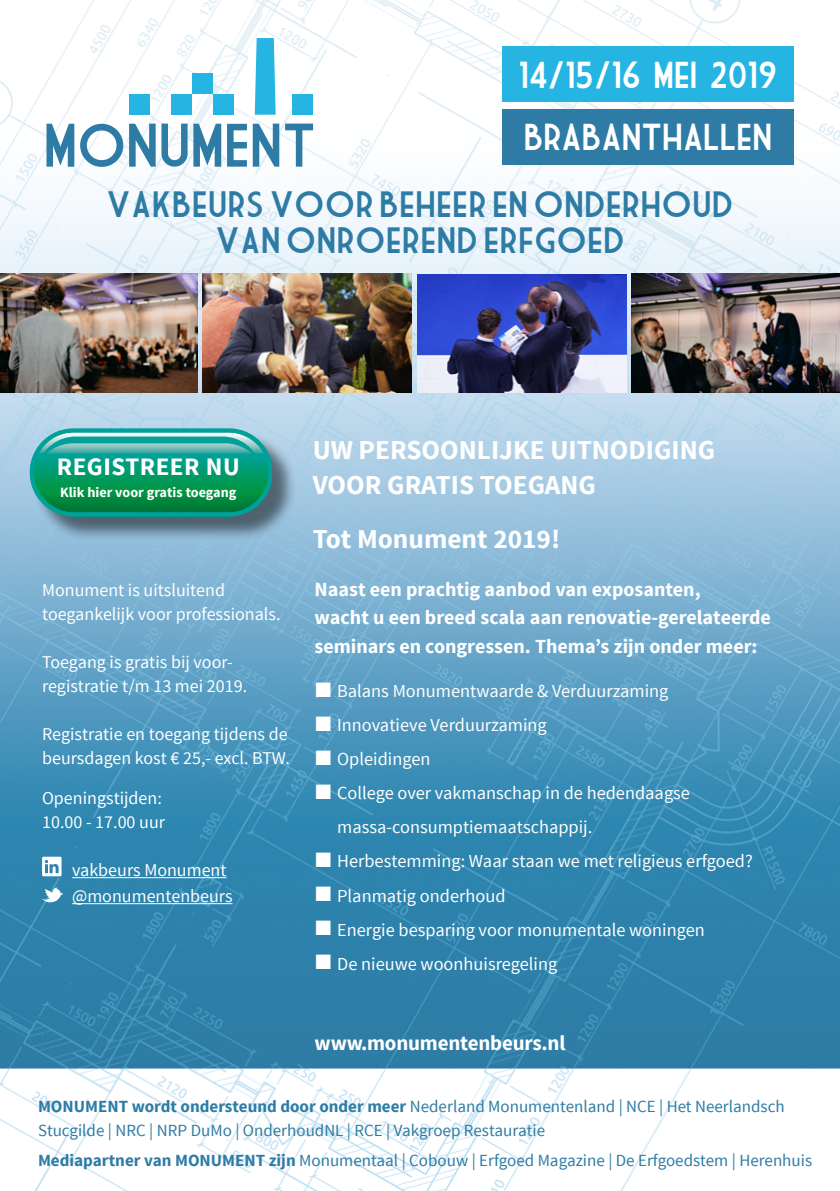
<style>
.page{position:relative;width:840px;height:1191px;background:#fff}
.page>*{position:absolute;margin:0;border:0;box-sizing:border-box;transform-origin:0 0}
.t1{font:36.4px/62.2px "Market Deco";color:#fff}
.t2{font:35.6px/35.6px "Market Deco";letter-spacing:.02em;color:#2e7ca5;text-align:center}
.t3{font:700 27.2px/34.4px "Source Sans Pro";color:#fff}
.t4{font:700 25px "Source Sans Pro";letter-spacing:.02em;color:#fff}
.t5{font:700 21px "Source Sans Pro";letter-spacing:-.01em;color:#fff}
.t6{font:700 20px/28.8px "Source Sans Pro";color:#fff}
.t7{font:18.4px/34px "Source Sans Pro";color:#fff}
.t8{font:18px/24px "Source Sans Pro";color:#fff}
.t9{font:17px/24px "Source Sans Pro";color:#2e7ca5}
.t10{font:700 14.2px "Source Sans Pro";color:#fff}
.s1{font-weight:700}
</style>
<div class="page">
<img style="left:0;top:0;width:839px;height:1191px">
<div style="left:502px;top:46px;width:291px;height:56px;background:#26b5e3"></div>
<div style="left:502px;top:109px;width:291px;height:56px;background:#2e7ca5"></div>
<svg style="left:46px;top:124px;width:28px;height:43px"></svg>
<svg style="left:80px;top:124px;width:43px;height:43px"></svg>
<svg style="left:129px;top:124px;width:26px;height:43px"></svg>
<svg style="left:161px;top:124px;width:26px;height:43px"></svg>
<svg style="left:193px;top:124px;width:28px;height:43px"></svg>
<svg style="left:227px;top:124px;width:52px;height:43px"></svg>
<svg style="left:285px;top:124px;width:28px;height:43px"></svg>
<div style="left:192px;top:73px;width:21px;height:21px;background:#26b5e3"></div>
<svg style="left:255px;top:38px;width:20px;height:77px;background:#32b9e4"></svg>
<div style="left:213px;top:94px;width:21px;height:21px;background:#26b5e3"></div>
<div style="left:171px;top:94px;width:21px;height:21px;background:#26b5e3"></div>
<div style="left:129px;top:94px;width:21px;height:21px;background:#26b5e3"></div>
<div style="left:292px;top:94px;width:21px;height:21px;background:#26b5e3"></div>
<img style="left:0;top:273px;width:197px;height:120px">
<img style="left:417px;top:274px;width:209px;height:119px">
<img style="left:203px;top:273px;width:208px;height:120px">
<img style="left:631px;top:273px;width:208px;height:120px">
<hr style="left:72px;top:877px;width:154px;height:1px;background:#fff">
<hr style="left:72px;top:903px;width:160px;height:1px;background:#fff">
<svg style="left:42px;top:856px;width:19px;height:20px"></svg>
<svg style="left:42px;top:887px;width:21px;height:15px"></svg>
<div style="left:33px;top:431px;width:264px;height:110px;background:#000;opacity:.5"></div>
<svg style="left:30px;top:428px;width:241px;height:88px;background:#1ea07e"></svg>
<svg style="left:316px;top:682px;width:14px;height:14px"></svg>
<svg style="left:316px;top:716px;width:14px;height:14px"></svg>
<svg style="left:316px;top:750px;width:14px;height:14px"></svg>
<svg style="left:316px;top:784px;width:14px;height:14px"></svg>
<svg style="left:316px;top:852px;width:14px;height:14px"></svg>
<svg style="left:316px;top:886px;width:14px;height:14px"></svg>
<svg style="left:316px;top:920px;width:14px;height:14px"></svg>
<svg style="left:316px;top:954px;width:14px;height:14px"></svg>
<h1 class="t1" style="left:518px;top:45px;width:260px">14/15/16 MEI 2019<br>BRABANTHALLEN</h1>
<h2 class="t2" style="left:107px;top:188px;width:627px">VAKBEURSVOOR BEHEER EN ONDERHOUD<br>VAN ONROEREND ERFGOED</h2>
<h3 class="t4" style="left:57px;top:451px;width:184px">REGISTREER NU</h3>
<p class="t10" style="left:60px;top:483px;width:178px">Klik hier voor gratis toegang</p>
<p class="t8" style="left:42px;top:578px;width:240px">Monument is uitsluitend toegankelijk voor professionals.</p>
<p class="t8" style="left:42px;top:650px;width:206px">Toegang is gratis bij voor&shy;registratie t/m 13 mei 2019.</p>
<p class="t8" style="left:42px;top:722px;width:249px">Registratie en toegang tijdens de beursdagen kost € 25,- excl. BTW.</p>
<p class="t8" style="left:42px;top:786px;width:124px">Openingstijden:<br>10.00 - 17.00 uur</p>
<p class="t8" style="left:72px;top:857px;width:162px;line-height:26px">vakbeurs Monument @monumentenbeurs</p>
<h3 class="t3" style="left:312px;top:434px;width:404px">UW PERSOONLIJKE UITNODIGING<br>VOOR GRATIS TOEGANG</h3>
<h3 class="t3" style="left:312px;top:523px;width:249px">Tot Monument 2019!</h3>
<p class="t6" style="left:314px;top:575px;width:457px">Naast een prachtig aanbod van exposanten,<br>wacht u een breed scala aan renovatie-gerelateerde seminars en congressen. Thema’s zijn onder meer:</p>
<p class="t7" style="left:337px;top:674px;width:417px">Balans Monumentwaarde &amp; Verduurzaming Innovatieve Verduurzaming<br>Opleidingen<br>College over vakmanschap in de hedendaagse massa-consumptiemaatschappij.<br>Herbestemming: Waar staan we met religieus erfgoed?<br>Planmatig onderhoud<br>Energie besparing voor monumentale woningen<br>De nieuwe woonhuisregeling</p>
<p class="t5" style="left:314px;top:1029px;width:252px">www.monumentenbeurs.nl</p>
<p class="t9" style="left:38px;top:1094px;width:747px"><span class="s1">MONUMENT wordt ondersteund door onder meer</span> Nederland Monumentenland | NCE | Het Neerlandsch<br>Stucgilde | NRC | NRP DuMo | OnderhoudNL | RCE | Vakgroep Restauratie</p>
<p class="t9" style="left:38px;top:1148px;width:775px"><span class="s1">Mediapartner van MONUMENT zijn</span> Monumentaal | Cobouw | Erfgoed Magazine | De Erfgoedstem | Herenhuis</p>
</div>
